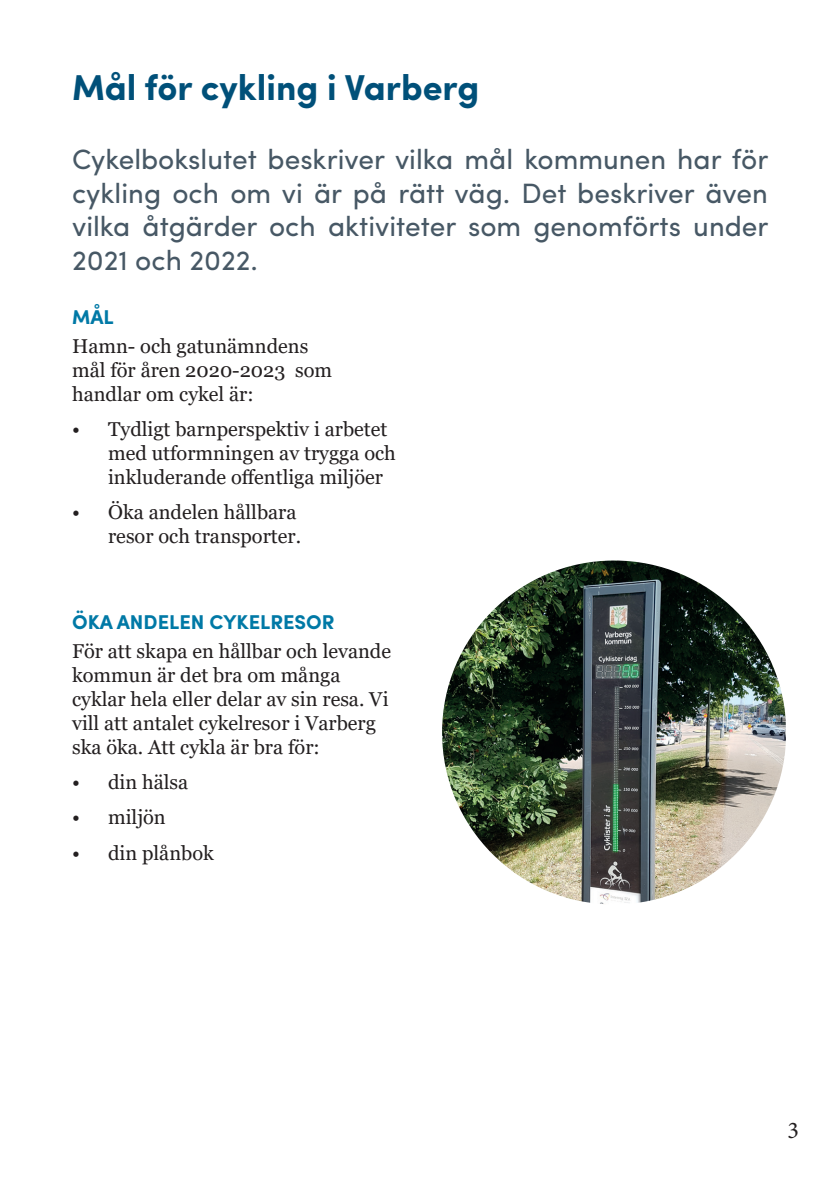
<style>
.page{position:relative;width:840px;height:1191px;background:#fff}
.page>*{position:absolute;margin:0;border:0;box-sizing:border-box;transform-origin:0 0}
.t1{font:700 36px "Sofia Pro";color:#005079}
.t2{font:28px/33.6px "Sofia Pro";color:#475865;text-align:justify}
.t3{font:24px "Minion Pro";color:#231f20}
.t4{font:20px/24px "Georgia";color:#231f20}
.t5{font:700 20px "Sofia Pro";color:#0079a6}
</style>
<div class="page">
<img style="left:443px;top:561px;width:341px;height:342px">
<div style="left:433px;top:551px;width:361px;height:362px;border:9px solid #fff;border-radius:50%"></div>
<h1 class="t1" style="left:72px;top:60px;width:408px">Mål för cykling i Varberg</h1>
<h2 class="t2" style="left:72px;top:141px;width:697px">Cykelbokslutet beskriver vilka mål kommunen har för cykling och om vi är på rätt väg. Det beskriver även vilka åtgärder och aktiviteter som genomförts under 2021 och 2022.</h2>
<p class="t5" style="left:72px;top:301px;width:43px">MÅL</p>
<p class="t4" style="left:72px;top:334px;width:261px">Hamn- och gatunämndens mål för åren 2020-2023 som handlar om cykel är:</p>
<p class="t4" style="left:108px;top:417px;width:289px;text-indent:-36px">• Tydligt barnperspektiv i arbetet med utformningen av trygga och inkluderande offentliga miljöer</p>
<p class="t4" style="left:72px;top:501px;width:230px;text-align:right">• Öka andelen hållbara resor och transporter.</p>
<p class="t5" style="left:72px;top:606px;width:264px">ÖKA ANDELEN CYKELRESOR</p>
<p class="t4" style="left:72px;top:639px;width:320px">För att skapa en hållbar och levande kommun är det bra om många cyklar hela eller delar av sin resa. Vi vill att antalet cykelresor i Varberg ska öka. Att cykla är bra för:</p>
<p class="t4" style="left:72px;top:770px;width:118px">• din hälsa</p>
<p class="t4" style="left:72px;top:806px;width:95px">• miljön</p>
<p class="t4" style="left:72px;top:841px;width:143px">• din plånbok</p>
<p class="t3" style="left:787px;top:1114px;width:13px">3</p>
</div>
